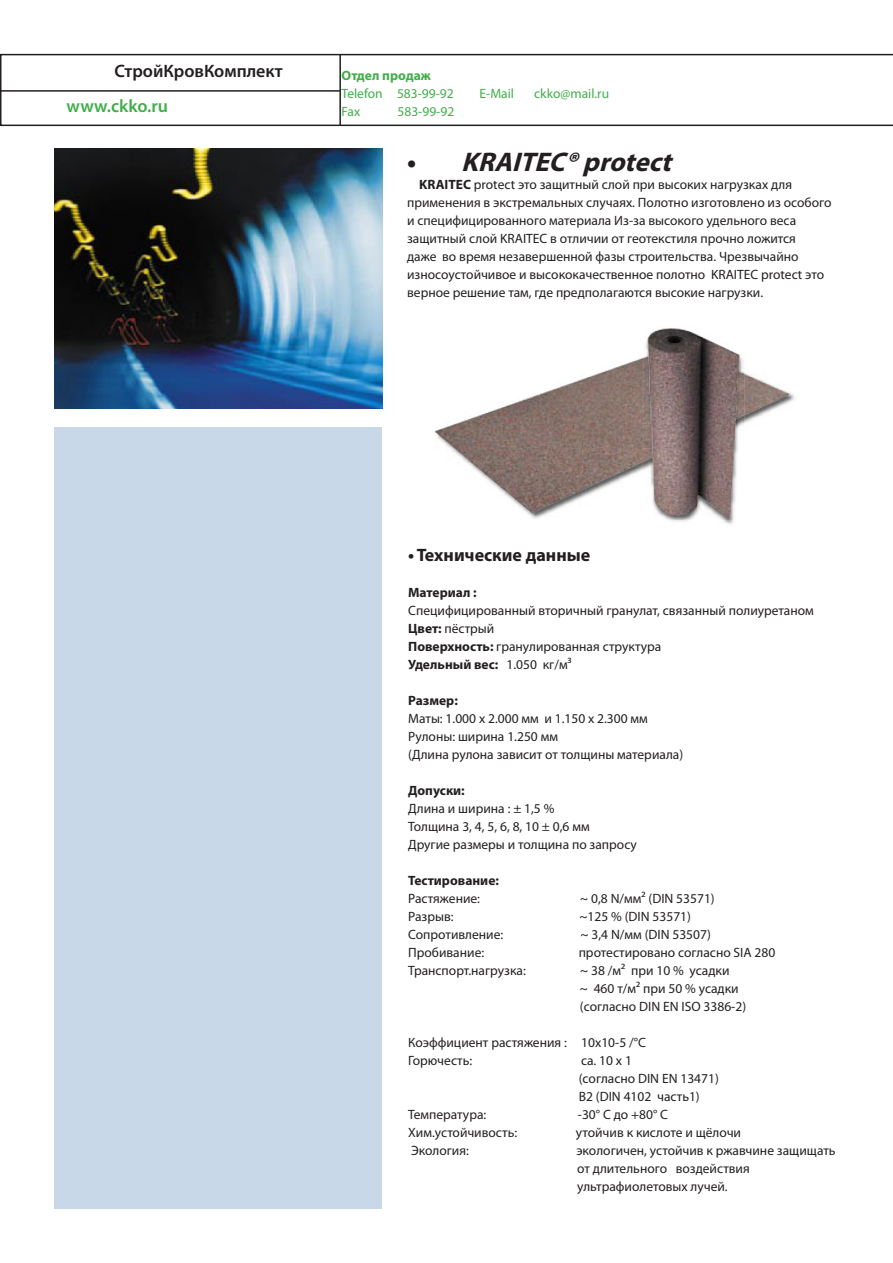
<style>
.page{position:relative;width:893px;height:1263px;background:#fff}
.page>*{position:absolute;margin:0;border:0;box-sizing:border-box;transform-origin:0 0}
.Body_2{font:italic 700 27px "Myriad Pro";color:#231f20}
.Body_2-2{font:700 18px "Myriad Pro";color:#231f20}
.Head{font:600 18px "Myriad Pro";color:#231f20}
.Head-2{font:600 18px "Myriad Pro";letter-spacing:.005em;color:#40ae49}
.Body_2-3{font:13.5px/18px "Myriad Pro";color:#231f20}
.t1{font:13.5px/18px "Myriad Pro";color:#40ae49}
.Body_2-4{font:700 13.5px/18px "Myriad Pro";color:#231f20}
.s1{font-weight:700}
.s2{font-style:normal}
.s3{font-weight:400}
</style>
<div class="page">
<svg style="left:0;top:54px;width:893px;height:72px"></svg>
<hr style="left:339px;top:55px;width:2px;height:70px;background:#231f20">
<hr style="left:0;top:90px;width:340px;height:2px;background:#231f20">
<img style="left:54px;top:149px;width:329px;height:259px">
<div style="left:54px;top:427px;width:328px;height:782px;background:#c8d8e8"></div>
<img style="left:435px;top:328px;width:360px;height:196px">
<p class="Head" style="left:114px;top:60px;width:170px">СтройКровКомплект</p>
<p class="Head-2" style="left:67px;top:95px;width:103px">www.ckko.ru</p>
<p class="t1" style="left:342px;top:66px;width:114px"><span class="s1">Отдел продаж<br></span>Telefon 583-99-92</p>
<p class="t1" style="left:342px;top:102px;width:20px">Fax</p>
<p class="t1" style="left:398px;top:102px;width:58px">583-99-92</p>
<p class="t1" style="left:480px;top:84px;width:36px">E-Mail</p>
<p class="t1" style="left:534px;top:84px;width:76px">ckko@mail.ru</p>
<p class="Body_2" style="left:407px;top:144px;width:274px"><span class="s2">•</span> KRAITEС®protect</p>
<p class="Body_2-3" style="left:407px;top:175px;width:426px;text-indent:12px"><span class="s1">KRAITEC</span> protect это защитный слой при высоких нагрузках для применения в экстремальных случаях. Полотно изготовлено из особого и специфицированного материала Из-за высокого удельного веса защитный слой KRAITEC в отличии от геотекстиля прочно ложится<br>даже во время незавершенной фазы строительства. Чрезвычайно износоустойчивое и высококачественное полотно KRAITEC protect это верное решение там, где предполагаются высокие нагрузки.</p>
<p class="Body_2-2" style="left:408px;top:543px;width:184px">• Технические данные</p>
<p class="Body_2-3" style="left:408px;top:583px;width:407px"><span class="s1">Материал :<br></span>Специфицированный вторичный гранулат, связанный полиуретаном<br><span class="s1">Цвет:</span> пёстрый<br><span class="s1">Поверхность:</span> гранулированная структура<br><span class="s1">Удельный вес:</span> 1.050 кг/м³</p>
<p class="Body_2-3" style="left:408px;top:691px;width:277px"><span class="s1">Размер:<br></span>Маты: 1.000 x 2.000 мм и 1.150 x 2.300 мм<br>Рулоны: ширина 1.250 мм<br>(Длина рулона зависит от толщины материала)</p>
<p class="Body_2-3" style="left:408px;top:781px;width:230px"><span class="s1">Допуски:<br></span>Длина и ширина : ± 1,5 %<br>Толщина 3, 4, 5, 6, 8, 10 ± 0,6 мм<br>Другие размеры и толщина по запросу</p>
<p class="Body_2-4" style="left:408px;top:871px;width:92px">Тестирование:<br><span class="s3">Растяжение:</span></p>
<p class="Body_2-3" style="left:580px;top:889px;width:136px">~ 0,8 N/мм² (DIN 53571)</p>
<p class="Body_2-3" style="left:408px;top:907px;width:47px">Разрыв:</p>
<p class="Body_2-3" style="left:579px;top:907px;width:113px">~125 % (DIN 53571)</p>
<p class="Body_2-3" style="left:408px;top:925px;width:97px">Сопротивление:</p>
<p class="Body_2-3" style="left:581px;top:925px;width:132px">~ 3,4 N/мм (DIN 53507)</p>
<p class="Body_2-3" style="left:408px;top:943px;width:77px">Пробивание:</p>
<p class="Body_2-3" style="left:579px;top:943px;width:198px">протестировано согласно SIA 280</p>
<p class="Body_2-3" style="left:408px;top:961px;width:119px">Транспорт.нагрузка:</p>
<p class="Body_2-3" style="left:580px;top:961px;width:168px">~ 38 /м² при 10 % усадки<br>~ 460 т/м² при 50 % усадки (согласно DIN EN ISO 3386-2)</p>
<p class="Body_2-3" style="left:408px;top:1033px;width:239px">Коэффициент растяжения : 10х10-5 /°С<br>Горючесть:</p>
<p class="Body_2-3" style="left:579px;top:1051px;width:142px">ca. 10 x 1<br>(согласно DIN EN 13471)<br>B2 (DIN 4102 часть1)</p>
<p class="Body_2-3" style="left:408px;top:1105px;width:80px">Температура:</p>
<p class="Body_2-3" style="left:578px;top:1105px;width:92px">-30° C до +80° C</p>
<p class="Body_2-3" style="left:408px;top:1123px;width:110px">Хим.устойчивость:</p>
<p class="Body_2-3" style="left:576px;top:1123px;width:167px">утойчив к кислоте и щёлочи</p>
<p class="Body_2-3" style="left:411px;top:1141px;width:59px">Экология:</p>
<p class="Body_2-3" style="left:576px;top:1141px;width:261px">экологичен, устойчив к ржавчине защищать от длительного воздействия ультрафиолетовых лучей.</p>
</div>
